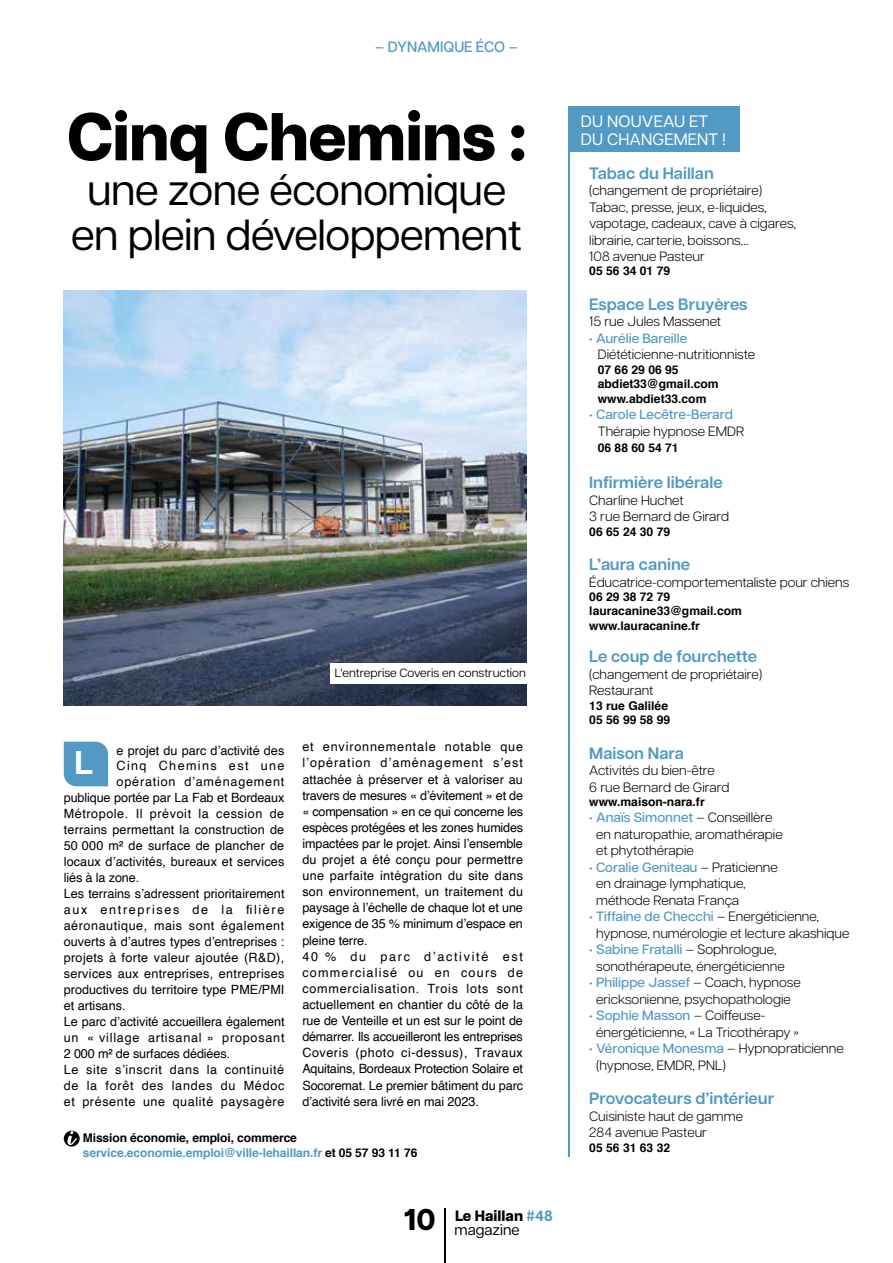
<style>
.page{position:relative;width:893px;height:1263px;background:#fff}
.page>*{position:absolute;margin:0;border:0;box-sizing:border-box;transform-origin:0 0}
.t1{font:800 67.5px "Articulat CF";letter-spacing:-.02em;color:#000}
.t2{font:43.5px/45px "Articulat CF";letter-spacing:-.01em;color:#000;text-align:center}
.t3{font:700 31.95px "Helvetica";color:#fff}
.t4{font:600 16.5px "Articulat CF";color:#529ac3}
.t5{font:16.5px/18px "Articulat CF";letter-spacing:.01em;color:#fff}
.t6{font:800 15px/13.8px "Articulat CF";color:#000}
.t7{font:500 15px "Articulat CF";color:#529ac3}
.t8{font:300 13.5px/16.5px "Articulat CF";color:#000}
.t9{font:500 13.5px "Articulat CF";color:#529ac3}
.t10{font:12.75px/16px "Helvetica";letter-spacing:-.01em;color:#000}
.t11{font:12.75px "Helvetica";letter-spacing:.01em;color:#000}
.t12{font:12.75px "Helvetica";letter-spacing:.045em;color:#000}
.t13{font:12.75px "Helvetica";letter-spacing:.05em;color:#000}
.t14{font:12.75px "Helvetica";letter-spacing:.04em;color:#000}
.t15{font:12.75px "Helvetica";letter-spacing:.06em;color:#000}
.t16{font:12.75px "Helvetica";letter-spacing:.13em;color:#000}
.t17{font:12.75px "Helvetica";letter-spacing:.055em;color:#000}
.t18{font:12.75px "Helvetica";letter-spacing:.065em;color:#000}
.t19{font:12.75px "Helvetica";letter-spacing:.11em;color:#000}
.t20{font:700 12px/14.4px "Helvetica";color:#000}
.t21{font:12px "Articulat CF";color:#000}
.s1{color:#529ac3}
.s2{font-size:30px}
.s3{font-weight:700;color:#529ac3}
.s4{font-weight:400}
.s5{font-weight:500;color:#529ac3}
</style>
<div class="page">
<hr style="left:444px;top:1209px;width:1px;height:54px;background:#000">
<div style="left:568px;top:106px;width:171px;height:46px;background:#529ac3"></div>
<hr style="left:568px;top:106px;width:1px;height:1051px;background:#529ac3">
<div style="left:64px;top:1131px;width:16px;height:15px;background:#000;border-radius:50%"></div>
<svg style="left:67px;top:1131px;width:10px;height:14px"></svg>
<div style="left:64px;top:742px;width:44px;height:44px;background:#529ac3"></div>
<img style="left:64px;top:290px;width:463px;height:416px">
<div style="left:331px;top:663px;width:199px;height:21px;background:#fff"></div>
<p class="t7" style="left:375px;top:36px;width:144px">– DYNAMIQUE ÉCO –</p>
<h1 class="t1" style="left:67px;top:86px;width:462px">Cinq Chemins :</h1>
<h2 class="t2" style="left:71px;top:165px;width:452px">une zone économique en plein développement</h2>
<p class="t21" style="left:335px;top:664px;width:193px">L'entreprise Coveris en construction</p>
<h3 class="t3" style="left:74px;top:737px;width:21px">L</h3>
<p class="t11" style="left:117px;top:740px;width:169px">e projet du parc d’activité des</p>
<p class="t19" style="left:117px;top:756px;width:169px">Cinq Chemins est une</p>
<p class="t18" style="left:117px;top:772px;width:169px">opération d’aménagement</p>
<p class="t10" style="left:64px;top:790px;width:222px">publique portée par La Fab et Bordeaux</p>
<p class="t12" style="left:64px;top:804px;width:222px">Métropole. Il prévoit la cession de</p>
<p class="t11" style="left:64px;top:820px;width:222px">terrains permettant la construction de</p>
<p class="t11" style="left:64px;top:836px;width:222px">50 000 m² de surface de plancher de</p>
<p class="t11" style="left:64px;top:852px;width:222px">locaux d’activités, bureaux et services</p>
<p class="t10" style="left:64px;top:870px;width:77px">liés à la zone.</p>
<p class="t11" style="left:64px;top:884px;width:222px">Les terrains s’adressent prioritairement</p>
<p class="t16" style="left:64px;top:900px;width:222px">aux entreprises de la filière</p>
<p class="t14" style="left:64px;top:916px;width:222px">aéronautique, mais sont également</p>
<p class="t11" style="left:64px;top:932px;width:222px">ouverts à d’autres types d’entreprises :</p>
<p class="t11" style="left:64px;top:948px;width:222px">projets à forte valeur ajoutée (R&amp;D),</p>
<p class="t11" style="left:64px;top:964px;width:222px">services aux entreprises, entreprises</p>
<p class="t11" style="left:64px;top:980px;width:222px">productives du territoire type PME/PMI</p>
<p class="t11" style="left:64px;top:996px;width:63px">et artisans.</p>
<p class="t11" style="left:64px;top:1011px;width:222px">Le parc d’activité accueillera également</p>
<p class="t15" style="left:64px;top:1027px;width:222px">un « village artisanal » proposant</p>
<p class="t10" style="left:64px;top:1046px;width:168px">2 000 m² de surfaces dédiées.</p>
<p class="t13" style="left:64px;top:1059px;width:222px">Le site s’inscrit dans la continuité</p>
<p class="t17" style="left:64px;top:1075px;width:222px">de la forêt des landes du Médoc</p>
<p class="t12" style="left:64px;top:1091px;width:222px">et présente une qualité paysagère</p>
<p class="t10" style="left:302px;top:739px;width:222px">et environnementale notable que l’opération d’aménagement s’est attachée à préserver et à valoriser au travers de mesures « d’évitement » et de « compensation » en ce qui concerne les espèces protégées et les zones humides impactées par le projet. Ainsi l’ensemble du projet a été conçu pour permettre une parfaite intégration du site dans son environnement, un traitement du paysage à l’échelle de chaque lot et une exigence de 35 % minimum d’espace en pleine terre.<br>40 % du parc d’activité est commercialisé ou en cours de commercialisation. Trois lots sont actuellement en chantier du côté de la rue de Venteille et un est sur le point de démarrer. Ils accueilleront les entreprises Coveris (photo ci-dessus), Travaux Aquitains, Bordeaux Protection Solaire et Socoremat. Le premier bâtiment du parc d’activité sera livré en mai 2023.</p>
<p class="t20" style="left:83px;top:1131px;width:336px">Mission économie, emploi, commerce <span class="s1">service.economie.emploi@ville-lehaillan.fr</span> et 05 57 93 11 76</p>
<p class="t6" style="left:455px;top:1208px;width:100px;text-indent:-51px"><span class="s2">10</span> Le Haillan <span class="s3">#48 </span><span class="s4">magazine</span></p>
<p class="t5" style="left:581px;top:111px;width:147px">DU NOUVEAU ET<br>DU CHANGEMENT !</p>
<p class="t4" style="left:589px;top:161px;width:126px">Tabac du Haillan</p>
<p class="t8" style="left:589px;top:181px;width:208px">(changement de propriétaire)<br>Tabac, presse, jeux, e-liquides, vapotage, cadeaux, cave à cigares, librairie, carterie, boissons…<br>108 avenue Pasteur</p>
<p class="t20" style="left:589px;top:264px;width:82px">05 56 34 01 79</p>
<p class="t4" style="left:589px;top:292px;width:160px">Espace Les Bruyères</p>
<p class="t8" style="left:589px;top:313px;width:133px">15 rue Jules Massenet</p>
<p class="t9" style="left:589px;top:328px;width:100px">• Aurélie Bareille</p>
<p class="t8" style="left:598px;top:346px;width:159px">Diététicienne-nutritionniste</p>
<p class="t20" style="left:598px;top:363px;width:122px">07 66 29 06 95 abdiet33@gmail.com www.abdiet33.com</p>
<p class="t9" style="left:589px;top:405px;width:145px">• Carole Lecêtre-Berard</p>
<p class="t8" style="left:598px;top:422px;width:148px">Thérapie hypnose EMDR</p>
<p class="t20" style="left:598px;top:441px;width:82px">06 88 60 54 71</p>
<p class="t4" style="left:589px;top:470px;width:135px">Infirmière libérale</p>
<p class="t8" style="left:589px;top:491px;width:141px">Charline Huchet<br>3 rue Bernard de Girard</p>
<p class="t20" style="left:589px;top:524px;width:82px">06 65 24 30 79</p>
<p class="t4" style="left:589px;top:552px;width:102px">L’aura canine</p>
<p class="t8" style="left:589px;top:573px;width:261px">Éducatrice-comportementaliste pour chiens</p>
<p class="t20" style="left:589px;top:590px;width:154px">06 29 38 72 79 lauracanine33@gmail.com www.lauracanine.fr</p>
<p class="t4" style="left:589px;top:644px;width:169px">Le coup de fourchette</p>
<p class="t8" style="left:589px;top:665px;width:174px">(changement de propriétaire)<br>Restaurant</p>
<p class="t20" style="left:589px;top:698px;width:82px">13 rue Galilée<br>05 56 99 58 99</p>
<p class="t4" style="left:589px;top:741px;width:96px">Maison Nara</p>
<p class="t8" style="left:589px;top:761px;width:142px">Activités du bien-être<br>6 rue Bernard de Girard</p>
<p class="t20" style="left:589px;top:795px;width:117px">www.maison-nara.fr</p>
<p class="t8" style="left:596px;top:808px;width:188px;text-indent:-7px"><span class="s5">• Anaïs Simonnet</span> – Conseillère en naturopathie, aromathérapie et phytothérapie</p>
<p class="t8" style="left:596px;top:858px;width:183px;text-indent:-7px"><span class="s5">• Coralie Geniteau</span> – Praticienne en drainage lymphatique, méthode Renata França</p>
<p class="t8" style="left:596px;top:907px;width:255px;text-indent:-7px"><span class="s5">• Tiffaine de Checchi</span> – Energéticienne, hypnose, numérologie et lecture akashique</p>
<p class="t8" style="left:596px;top:940px;width:190px;text-indent:-7px"><span class="s5">• Sabine Fratalli</span> – Sophrologue, sonothérapeute, énergéticienne</p>
<p class="t8" style="left:589px;top:973px;width:213px;text-align:center"><span class="s5">• Philippe Jassef</span> – Coach, hypnose ericksonienne, psychopathologie</p>
<p class="t8" style="left:596px;top:1006px;width:204px;text-indent:-7px"><span class="s5">• Sophie Masson</span> – Coiffeuse&shy;énergéticienne, « La Tricothérapy »</p>
<p class="t8" style="left:596px;top:1039px;width:249px;text-indent:-7px"><span class="s5">• Véronique Monesma</span> – Hypnopraticienne (hypnose, EMDR, PNL)</p>
<p class="t4" style="left:589px;top:1086px;width:187px">Provocateurs d’intérieur</p>
<p class="t8" style="left:589px;top:1107px;width:155px">Cuisiniste haut de gamme<br>284 avenue Pasteur</p>
<p class="t20" style="left:589px;top:1140px;width:82px">05 56 31 63 32</p>
</div>
